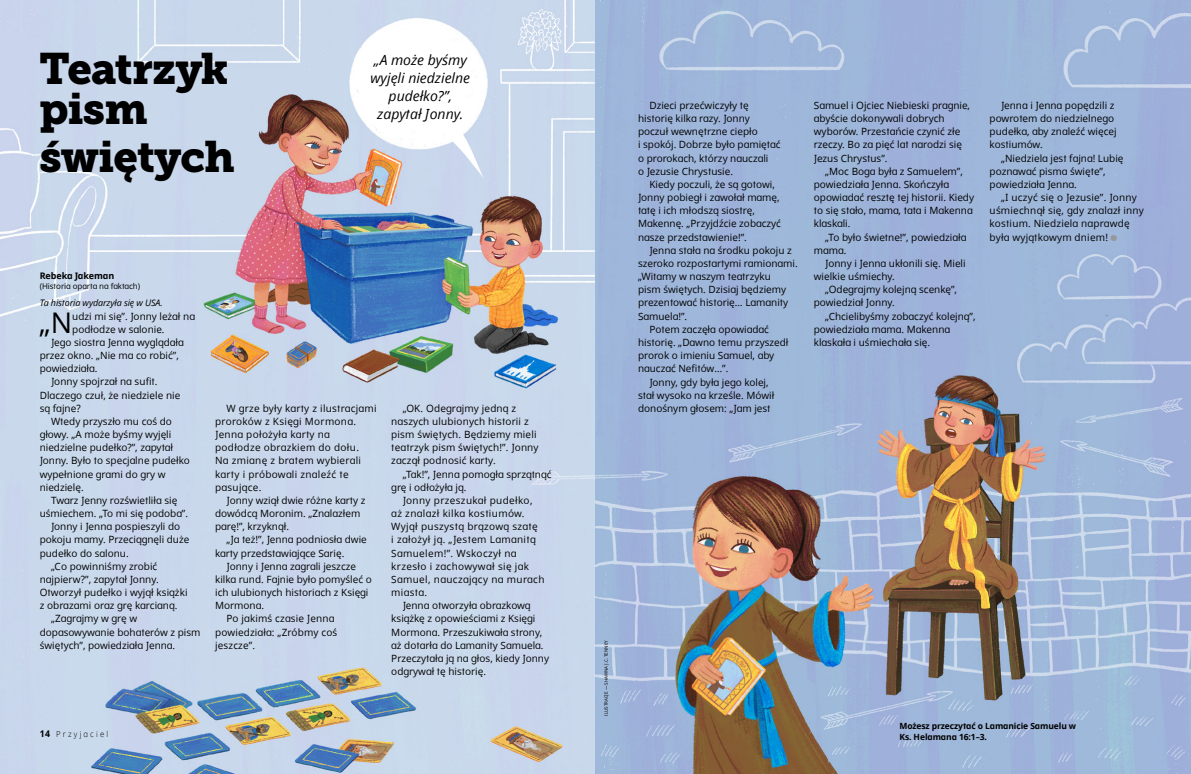
<style>
.page{position:relative;width:1191px;height:774px;background:#fff}
.page>*{position:absolute;margin:0;border:0;box-sizing:border-box;transform-origin:0 0}
.h1_DOTS_title{font:43.7px/39.7px "Museo Slablds Lat 900";letter-spacing:-.02em;color:#000}
.p1_first{font:28.4px "Dots Solidlds Lat";color:#000}
.t1{font:italic 14px/18px "Dots Solidlds Lat";color:#000;text-align:center}
.p1{font:10px/13.2px "Dots Solidlds Lat";color:#000}
.p1-2{font:10px/13.2px "Dots Solidlds Lat";letter-spacing:.035em;color:#000}
.p1-3{font:10px/13.2px "Dots Solidlds Lat";letter-spacing:.03em;color:#000}
.p1-4{font:10px/13.2px "Dots Solidlds Lat";letter-spacing:.02em;color:#000}
.p1_first-2{font:10px/13.2px "Dots Solidlds Lat";color:#000}
.p1_bio{font:italic 9px "Dots Solidlds Lat";letter-spacing:-.01em;color:#000}
.p1_author-name{font:700 9px "Dots Solidlds Lat";letter-spacing:-.005em;color:#000}
.p1_aside_info_first__regular{font:700 8.5px/11px "Dots Solidlds Lat";letter-spacing:-.01em;color:#000}
.t2{font:300 8.2px "Dots Solidlds Lat";letter-spacing:.28em;color:#000;scale:.95 1}
.p1_author-role{font:8px "Dots Solidlds Lat";letter-spacing:-.005em;color:#000}
.t3{font:4.5px "Dots Solidlds Lat";color:#000}
.s1{font-weight:700;font-size:9.2px}
.s2{font-family:"Ding P Ilds Dpi";font-size:8.5px;color:#969798}
</style>
<div class="page">
<img style="left:0;top:0;width:1191px;height:774px">
<svg style="left:442px;top:121px;width:41px;height:57px"></svg>
<p class="h1_DOTS_title" style="left:39px;top:47px;width:191px">Teatrzyk pism</p>
<p class="h1_DOTS_title" style="left:39px;top:134px;width:197px">świętych</p>
<p class="p1_author-name" style="left:40px;top:269px;width:76px">Rebeka Jakeman</p>
<p class="p1_author-role" style="left:40px;top:280px;width:102px">(Historia oparta na faktach)</p>
<p class="t1" style="left:370px;top:51px;width:101px">„A może byśmy wyjęli niedzielne pudełko?”, zapytał Jonny.</p>
<p class="p1_bio" style="left:40px;top:296px;width:125px">Ta historia wydarzyła się w USA.</p>
<p class="p1_first" style="left:39px;top:302px;width:34px">„N</p>
<p class="p1_first-2" style="left:72px;top:309px;width:124px">udzi mi się”. Jonny leżał na podłodze w salonie.</p>
<p class="p1" style="left:40px;top:336px;width:146px;text-indent:11px">Jego siostra Jenna wyglądała przez okno. „Nie ma co robić”, powiedziała.</p>
<p class="p1" style="left:40px;top:375px;width:142px;text-indent:11px">Jonny spojrzał na sufit.<br>Dlaczego czuł, że niedziele nie są fajne?</p>
<p class="p1" style="left:40px;top:415px;width:152px;text-indent:11px">Wtedy przyszło mu coś do głowy. „A może byśmy wyjęli niedzielne pudełko?”, zapytał<br>Jonny. Było to specjalne pudełko wypełnione grami do gry w niedzielę.</p>
<p class="p1" style="left:40px;top:494px;width:150px;text-align:center">Twarz Jenny rozświetliła się uśmiechem. „To mi się podoba”.</p>
<p class="p1" style="left:40px;top:520px;width:151px;text-indent:11px">Jonny i Jenna pospieszyli do pokoju mamy. Przeciągnęli duże pudełko do salonu.</p>
<p class="p1" style="left:40px;top:560px;width:149px;text-indent:11px">„Co powinniśmy zrobić najpierw?”, zapytał Jonny.<br>Otworzył pudełko i wyjął książki z obrazami oraz grę karcianą.</p>
<p class="p1" style="left:40px;top:612px;width:162px;text-indent:11px">„Zagrajmy w grę w dopasowywanie bohaterów z pism świętych”, powiedziała Jenna.</p>
<p class="p1-3" style="left:215px;top:401px;width:163px;text-indent:11px">W grze były karty z ilustracjami proroków z Księgi Mormona.<br>Jenna położyła karty na podłodze obrazkiem do dołu.<br>Na zmianę z bratem wybierali karty i próbowali znaleźć te pasujące.</p>
<p class="p1" style="left:215px;top:494px;width:152px;text-indent:11px">Jonny wziął dwie różne karty z dowódcą Moronim. „Znalazłem parę!”, krzyknął.</p>
<p class="p1" style="left:215px;top:533px;width:153px;text-indent:11px">„Ja też!”, Jenna podniosła dwie karty przedstawiające Sarię.</p>
<p class="p1" style="left:215px;top:560px;width:158px;text-indent:11px">Jonny i Jenna zagrali jeszcze kilka rund. Fajnie było pomyśleć o ich ulubionych historiach z Księgi<br>Mormona.</p>
<p class="p1" style="left:215px;top:612px;width:124px;text-indent:11px">Po jakimś czasie Jenna powiedziała: „Zróbmy coś jeszcze”.</p>
<p class="p1" style="left:391px;top:401px;width:149px;text-indent:11px">„OK. Odegrajmy jedną z naszych ulubionych historii z pism świętych. Będziemy mieli teatrzyk pism świętych!”. Jonny zaczął podnosić karty.</p>
<p class="p1" style="left:391px;top:467px;width:162px;text-indent:11px">„Tak!”, Jenna pomogła sprzątnąć grę i odłożyła ją.</p>
<p class="p1-2" style="left:391px;top:494px;width:155px;text-indent:11px">Jonny przeszukał pudełko, aż znalazł kilka kostiumów.<br>Wyjął puszystą brązową szatę<br>i założył ją. „Jestem Lamanitą<br>Samuelem!”. Wskoczył na krzesło i zachowywał się jak<br>Samuel, nauczający na murach miasta.</p>
<p class="p1" style="left:391px;top:599px;width:159px;text-indent:11px">Jenna otworzyła obrazkową książkę z opowieściami z Księgi<br>Mormona. Przeszukiwała strony, aż dotarła do Lamanity Samuela.<br>Przeczytała ją na głos, kiedy Jonny odgrywał tę historię.</p>
<p class="t2" style="left:40px;top:728px;width:74px"><span class="s1">14</span> Przyjaciel</p>
<p class="p1" style="left:638px;top:99px;width:144px;text-indent:11px">Dzieci przećwiczyły tę historię kilka razy. Jonny poczuł wewnętrzne ciepło<br>i spokój. Dobrze było pamiętać o prorokach, którzy nauczali<br>o Jezusie Chrystusie.</p>
<p class="p1" style="left:638px;top:178px;width:144px;text-indent:11px">Kiedy poczuli, że są gotowi,<br>Jonny pobiegł i zawołał mamę, tatę i ich młodszą siostrę,<br>Makennę. „Przyjdźcie zobaczyć nasze przedstawienie!”.</p>
<p class="p1" style="left:638px;top:244px;width:161px;text-indent:11px">Jenna stała na środku pokoju z szeroko rozpostartymi ramionami. „Witamy w naszym teatrzyku<br>pism świętych. Dzisiaj będziemy prezentować historię… Lamanity<br>Samuela!”.</p>
<p class="p1" style="left:638px;top:323px;width:152px;text-indent:11px">Potem zaczęła opowiadać historię. „Dawno temu przyszedł prorok o imieniu Samuel, aby nauczać Nefitów…”.</p>
<p class="p1" style="left:638px;top:375px;width:138px;text-align:center">Jonny, gdy była jego kolej, stał wysoko na krześle. Mówił donośnym głosem: „Jam jest</p>
<p class="p1" style="left:814px;top:99px;width:158px">Samuel i Ojciec Niebieski pragnie, abyście dokonywali dobrych wyborów. Przestańcie czynić złe rzeczy. Bo za pięć lat narodzi się<br>Jezus Chrystus”.</p>
<p class="p1" style="left:814px;top:164px;width:162px;text-indent:11px">„Moc Boga była z Samuelem”, powiedziała Jenna. Skończyła opowiadać resztę tej historii. Kiedy to się stało, mama, tata i Makenna klaskali.</p>
<p class="p1" style="left:814px;top:230px;width:154px;text-indent:11px">„To było świetne!”, powiedziała mama.</p>
<p class="p1" style="left:814px;top:257px;width:153px;text-indent:11px">Jonny i Jenna ukłonili się. Mieli wielkie uśmiechy.</p>
<p class="p1" style="left:814px;top:283px;width:145px;text-indent:11px">„Odegrajmy kolejną scenkę”, powiedział Jonny.</p>
<p class="p1" style="left:814px;top:309px;width:163px;text-indent:11px">„Chcielibyśmy zobaczyć kolejną”, powiedziała mama. Makenna klaskała i uśmiechała się.</p>
<p class="p1" style="left:989px;top:99px;width:128px;text-indent:11px">Jenna i Jenna popędzili z powrotem do niedzielnego pudełka, aby znaleźć więcej kostiumów.</p>
<p class="p1" style="left:989px;top:151px;width:135px;text-indent:11px">„Niedziela jest fajna! Lubię poznawać pisma święte”, powiedziała Jenna.</p>
<p class="p1-4" style="left:989px;top:191px;width:156px;text-indent:11px">„I uczyć się o Jezusie”. Jonny uśmiechnął się, gdy znalazł inny kostium. Niedziela naprawdę była wyjątkowym dniem! <span class="s2">●</span></p>
<p class="t3" style="left:603px;top:716px;width:77px;rotate:-90deg">ILUSTRACJE — SHAWNA J.C. TENNEY</p>
<p class="p1_aside_info_first__regular" style="left:899px;top:720px;width:178px">Możesz przeczytać o Lamanicie Samuelu w<br>Ks. Helamana 16:1–3.</p>
</div>
